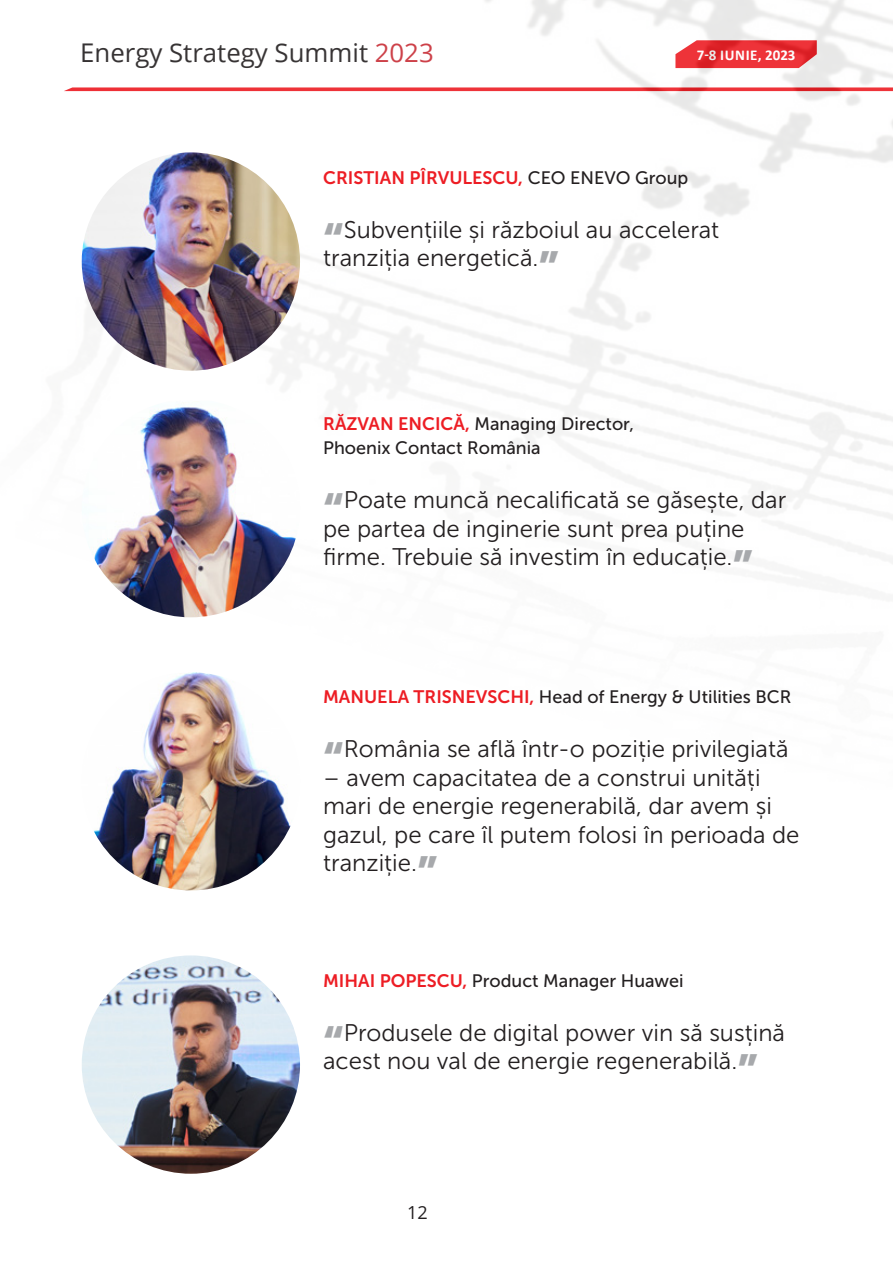
<style>
.page{position:relative;width:893px;height:1263px;background:#fff}
.page>*{position:absolute;margin:0;border:0;box-sizing:border-box;transform-origin:0 0}
.t1{font:25.8px "Open Sans";color:#231f20}
.t2{font:24px/28.5px "Museo Sans 300";color:#231f20}
.t3{font:18px/24px "Museo Sans 500";color:#231f20}
.t4{font:18px "Museo Sans 700";color:#ed1d24}
.t5{font:18px "Open Sans";color:#231f20}
.t6{font:700 15px "Calibri";letter-spacing:.04em;color:#fff}
.s1{color:#c82d36}
.s2{font-family:"Museo Sans 500";color:#231f20}
.s3{font-family:"Museo Sans 900";font-size:45px;color:#a7a9ac}
.s4{font-family:"Museo Sans 700";color:#ed1d24}
</style>
<div class="page">
<img style="left:64px;top:0;width:829px;height:1174px">
<img style="left:82px;top:400px;width:218px;height:217px">
<img style="left:82px;top:152px;width:218px;height:219px;border-radius:109px">
<img style="left:82px;top:672px;width:218px;height:218px;border-radius:109px">
<img style="left:82px;top:955px;width:218px;height:219px;border-radius:109px">
<p class="t1" style="left:80px;top:35px;width:355px">Energy Strategy Summit <span class="s1">2023</span></p>
<p class="t6" style="left:697px;top:44px;width:100px">7-8 IUNIE, 2023</p>
<p class="t4" style="left:323px;top:167px;width:367px">CRISTIAN PÎRVULESCU, <span class="s2">CEO ENEVO Group</span></p>
<p class="t2" style="left:323px;top:215px;width:398px"><span class="s3">“</span>Subvențiile și războiul au accelerat tranziția energetică.<span class="s3">”</span></p>
<p class="t3" style="left:323px;top:412px;width:312px"><span class="s4">RĂZVAN ENCICĂ,</span> Managing Director,<br>Phoenix Contact România</p>
<p class="t2" style="left:323px;top:486px;width:465px"><span class="s3">“</span>Poate muncă necalificată se găsește, dar pe partea de inginerie sunt prea puține firme. Trebuie să investim în educație.<span class="s3">”</span></p>
<p class="t3" style="left:323px;top:685px;width:470px"><span class="s4">MANUELA TRISNEVSCHI,</span> Head of Energy &amp; Utilities BCR</p>
<p class="t2" style="left:323px;top:735px;width:467px"><span class="s3">“</span>România se află într-o poziție privilegiată</p>
<p class="t2" style="left:323px;top:763px;width:478px">– avem capacitatea de a construi unități mari de energie regenerabilă, dar avem și gazul, pe care îl putem folosi în perioada de tranziție.<span class="s3">”</span></p>
<p class="t3" style="left:323px;top:968px;width:362px"><span class="s4">MIHAI POPESCU,</span> Product Manager Huawei</p>
<p class="t2" style="left:323px;top:1018px;width:463px"><span class="s3">“</span>Produsele de digital power vin să susțină acest nou val de energie regenerabilă.<span class="s3">”</span></p>
<p class="t5" style="left:407px;top:1200px;width:22px">12</p>
</div>
